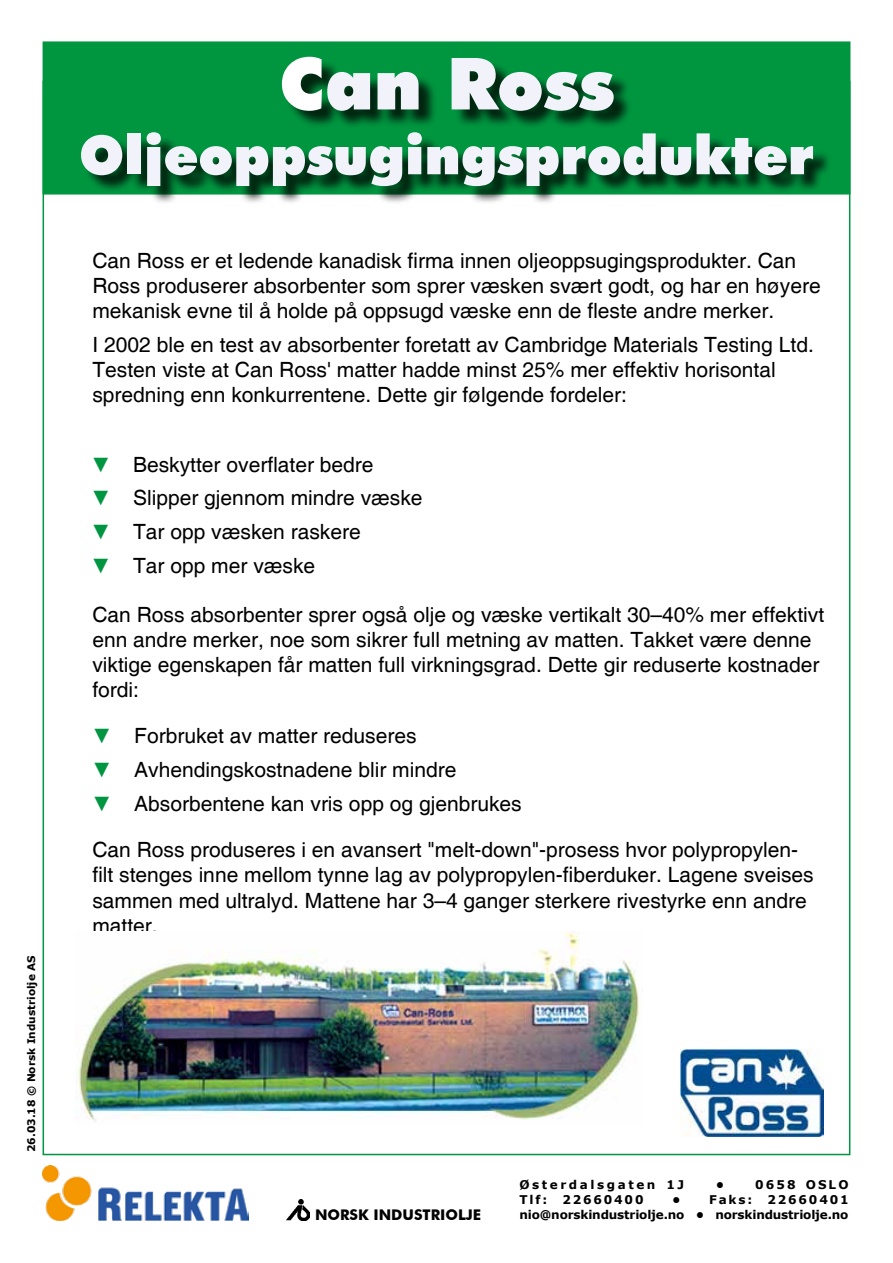
<style>
.page{position:relative;width:893px;height:1263px;background:#fff}
.page>*{position:absolute;margin:0;border:0;box-sizing:border-box;transform-origin:0 0}
.t1{font:900 72px "Futura BT";color:#f2f3fa}
.t2{font:900 54px "Futura BT";color:#f2f3fa}
.t3{font:21px/25.2px "Helvetica";color:#000}
.t4{font:700 14.7px "Futura BT";color:#000}
.t5{font:700 12px "Verdana";letter-spacing:-.015em;color:#000}
.t6{font:700 12px "Verdana";letter-spacing:.155em;color:#000}
.t7{font:700 12px "Verdana";letter-spacing:.215em;color:#000}
.t8{font:700 12px "Verdana";letter-spacing:.175em;color:#000}
.t9{font:700 10.5px "Verdana";color:#000}
.s1{color:#fff}
.s2{font-family:"Arial";color:#009641}
.s3{font-family:"Arial";font-weight:700;color:#009641}
</style>
<div class="page">
<img style="left:286px;top:1199px;width:24px;height:21px">
<img style="left:42px;top:1165px;width:207px;height:55px">
<div style="left:43px;top:41px;width:807px;height:154px;background:#009640;border:2px solid #009640"></div>
<div style="left:84px;top:60px;width:748px;height:145px;background:#000;opacity:.75"></div>
<img style="left:680px;top:1049px;width:144px;height:87px">
<img style="left:75px;top:931px;width:565px;height:191px">
<p class="t9" style="left:24px;top:1152px;width:198px;rotate:-90deg">26.03.18 © Norsk Industriolje AS</p>
<h1 class="t1" style="left:279px;top:40px;width:337px"><span class="s1">C</span>an Ross</h1>
<h2 class="t2" style="left:79px;top:122px;width:737px">Oljeoppsugingsprodukter</h2>
<p class="t3" style="left:92px;top:249px;width:730px">Can Ross er et ledende kanadisk firma innen oljeoppsugingsprodukter. Can<br>Ross produserer absorbenter som sprer væsken svært godt, og har en høyere mekanisk evne til å holde på oppsugd væske enn de fleste andre merker.</p>
<p class="t3" style="left:92px;top:333px;width:723px">I 2002 ble en test av absorbenter foretatt av Cambridge Materials Testing Ltd.<br>Testen viste at Can Ross' matter hadde minst 25% mer effektiv horisontal spredning enn konkurrentene. Dette gir følgende fordeler:</p>
<p class="t3" style="left:91px;top:453px;width:284px"><span class="s2">▼</span> Beskytter overflater bedre</p>
<p class="t3" style="left:91px;top:486px;width:333px"><span class="s2">▼</span> Slipper gjennom mindre væske</p>
<p class="t3" style="left:91px;top:520px;width:272px"><span class="s2">▼</span> Tar opp væsken raskere</p>
<p class="t3" style="left:91px;top:554px;width:226px"><span class="s2">▼</span> Tar opp mer væske</p>
<p class="t3" style="left:92px;top:602px;width:733px">Can Ross absorbenter sprer også olje og væske vertikalt 30–40% mer effektivt enn andre merker, noe som sikrer full metning av matten. Takket være denne viktige egenskapen får matten full virkningsgrad. Dette gir reduserte kostnader fordi:</p>
<p class="t3" style="left:92px;top:724px;width:326px"><span class="s3">▼</span> Forbruket av matter reduseres</p>
<p class="t3" style="left:92px;top:758px;width:366px"><span class="s2">▼</span> Avhendingskostnadene blir mindre</p>
<p class="t3" style="left:92px;top:791px;width:432px"><span class="s2">▼</span> Absorbentene kan vris opp og gjenbrukes</p>
<p class="t3" style="left:92px;top:838px;width:723px">Can Ross produseres i en avansert "melt-down"-prosess hvor polypropylen&shy;filt stenges inne mellom tynne lag av polypropylen-fiberduker. Lagene sveises sammen med ultralyd. Mattene har 3–4 ganger sterkere rivestyrke enn andre matter.</p>
<p class="t7" style="left:519px;top:1176px;width:166px">Østerdalsgaten 1J</p>
<p class="t6" style="left:716px;top:1176px;width:10px">•</p>
<p class="t8" style="left:755px;top:1176px;width:95px">0658 OSLO</p>
<p class="t6" style="left:519px;top:1191px;width:29px">Tlf:</p>
<p class="t6" style="left:562px;top:1191px;width:83px">22660400</p>
<p class="t6" style="left:672px;top:1191px;width:82px">• Faks:</p>
<p class="t6" style="left:767px;top:1191px;width:83px">22660401</p>
<p class="t4" style="left:315px;top:1206px;width:168px">NORSK INDUSTRIOLJE</p>
<p class="t5" style="left:519px;top:1206px;width:331px">nio@norskindustriolje.no • norskindustriolje.no</p>
</div>
